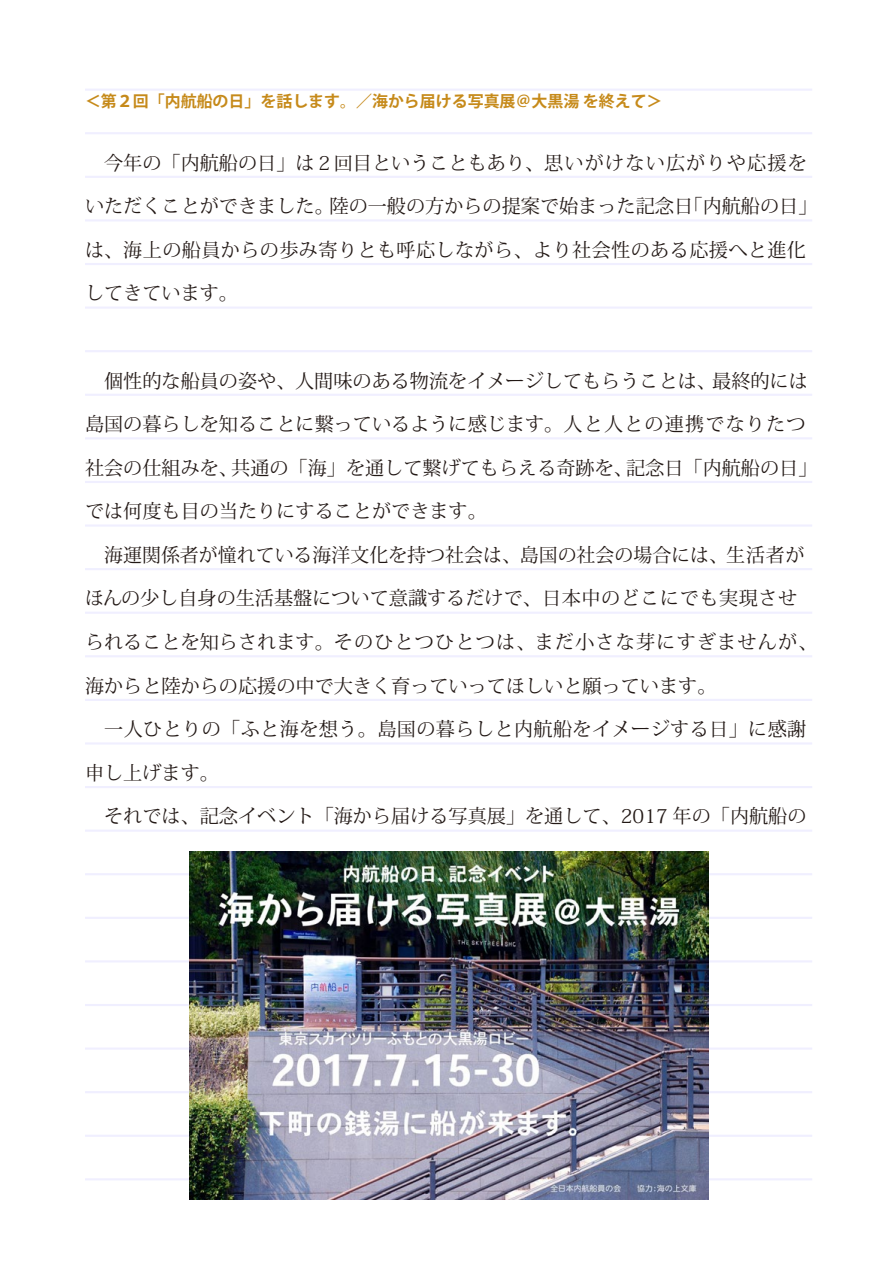
<style>
.page{position:relative;width:893px;height:1263px;background:#fff}
.page>*{position:absolute;margin:0;border:0;box-sizing:border-box;transform-origin:0 0}
.t1{font:19.2px "Koz Min Pro";color:#221815}
.t2{font:19.2px "Koz Min Pro";letter-spacing:.02em;color:#221815}
.t3{font:19.2px "Koz Min Pro";letter-spacing:.06em;color:#221815}
.t4{font:700 15.9px "Koz Go Pro";color:#c68a1a}
.s1{font-size:18.9px}
</style>
<div class="page">
<hr style="left:85px;top:89px;width:727px;height:2px;background:#f0efff">
<hr style="left:85px;top:132px;width:727px;height:2px;background:#f0efff">
<hr style="left:85px;top:176px;width:727px;height:2px;background:#f0efff">
<hr style="left:85px;top:219px;width:727px;height:2px;background:#f0efff">
<hr style="left:85px;top:263px;width:727px;height:2px;background:#f0efff">
<hr style="left:85px;top:306px;width:727px;height:3px;background:#f0efff">
<hr style="left:85px;top:350px;width:727px;height:2px;background:#f0efff">
<hr style="left:85px;top:394px;width:727px;height:2px;background:#f0efff">
<hr style="left:85px;top:437px;width:727px;height:2px;background:#f0efff">
<hr style="left:85px;top:481px;width:727px;height:2px;background:#f0efff">
<hr style="left:85px;top:524px;width:727px;height:3px;background:#f0efff">
<hr style="left:85px;top:568px;width:727px;height:2px;background:#f0efff">
<hr style="left:85px;top:612px;width:727px;height:2px;background:#f0efff">
<hr style="left:85px;top:655px;width:727px;height:2px;background:#f0efff">
<hr style="left:85px;top:699px;width:727px;height:2px;background:#f0efff">
<hr style="left:85px;top:742px;width:727px;height:2px;background:#f0efff">
<hr style="left:85px;top:786px;width:727px;height:2px;background:#f0efff">
<hr style="left:85px;top:829px;width:727px;height:3px;background:#f0efff">
<hr style="left:85px;top:873px;width:727px;height:2px;background:#f0efff">
<hr style="left:85px;top:917px;width:727px;height:2px;background:#f0efff">
<hr style="left:85px;top:960px;width:727px;height:2px;background:#f0efff">
<hr style="left:85px;top:1004px;width:727px;height:2px;background:#f0efff">
<hr style="left:85px;top:1047px;width:727px;height:3px;background:#f0efff">
<hr style="left:85px;top:1091px;width:727px;height:2px;background:#f0efff">
<hr style="left:85px;top:1135px;width:727px;height:2px;background:#f0efff">
<hr style="left:85px;top:1178px;width:727px;height:2px;background:#f0efff">
<img style="left:189px;top:852px;width:519px;height:347px">
<p class="t4" style="left:85px;top:91px;width:579px">＜第２回「内航船の日」を話します。／海から届ける写真展＠大黒湯を終えて&lt;</p>
<p class="t1" style="left:85px;top:149px;width:723px">　今年の「内航船の日」は２回目ということもあり、思いがけない広がりや応援を</p>
<p class="t1" style="left:684px;top:193px;width:135px">「内航船の日「</p>
<p class="t1" style="left:330px;top:193px;width:365px">陸の一般の方からの提案で始まった記念日</p>
<p class="t1" style="left:85px;top:193px;width:250px">いただくことができました。</p>
<p class="t2" style="left:85px;top:236px;width:722px">は、海上の船員からの歩み寄りとも呼応しながら、より社会性のある応援へと進化</p>
<p class="t1" style="left:85px;top:280px;width:155px">してきています。</p>
<p class="t1" style="left:85px;top:367px;width:633px">　個性的な船員の姿や、人間味のある物流をイメージしてもらうことは、</p>
<p class="t1" style="left:85px;top:410px;width:722px">島国の暮らしを知ることに繋っているように感じます。人と人との連携でなりたつ</p>
<p class="t1" style="left:626px;top:454px;width:193px">記念日「内航船の日「</p>
<p class="t1" style="left:712px;top:367px;width:97px">最終的には</p>
<p class="t1" style="left:231px;top:454px;width:403px">共通の「海」を通して繋げてもらえる奇跡を、</p>
<p class="t1" style="left:85px;top:454px;width:155px">社会の仕組みを、</p>
<p class="t1" style="left:85px;top:498px;width:403px">では何度も目の当たりにすることができます。</p>
<p class="t1" style="left:104px;top:541px;width:702px">海運関係者が憧れている海洋文化を持つ社会は、島国の社会の場合には、生活者<span class="s1">が</span></p>
<p class="t1" style="left:85px;top:585px;width:714px">ほんの少し自身の生活基盤について意識するだけで、日本中のどこにでも実現させ</p>
<p class="t3" style="left:85px;top:628px;width:734px">られることを知らされます。そのひとつひとつは、まだ小さな芽にすぎませんが、</p>
<p class="t1" style="left:85px;top:672px;width:633px">海からと陸からの応援の中で大きく育っていってほしいと願っています。</p>
<p class="t2" style="left:85px;top:716px;width:723px">　一人ひとりの「ふと海を想う。島国の暮らしと内航船をイメージする日」に感謝</p>
<p class="t1" style="left:85px;top:759px;width:135px">申し上げます。</p>
<p class="t1" style="left:85px;top:803px;width:723px">　それでは、記念イベント「海から届ける写真展」を通して、2017 年の「内航船の</p>
</div>
